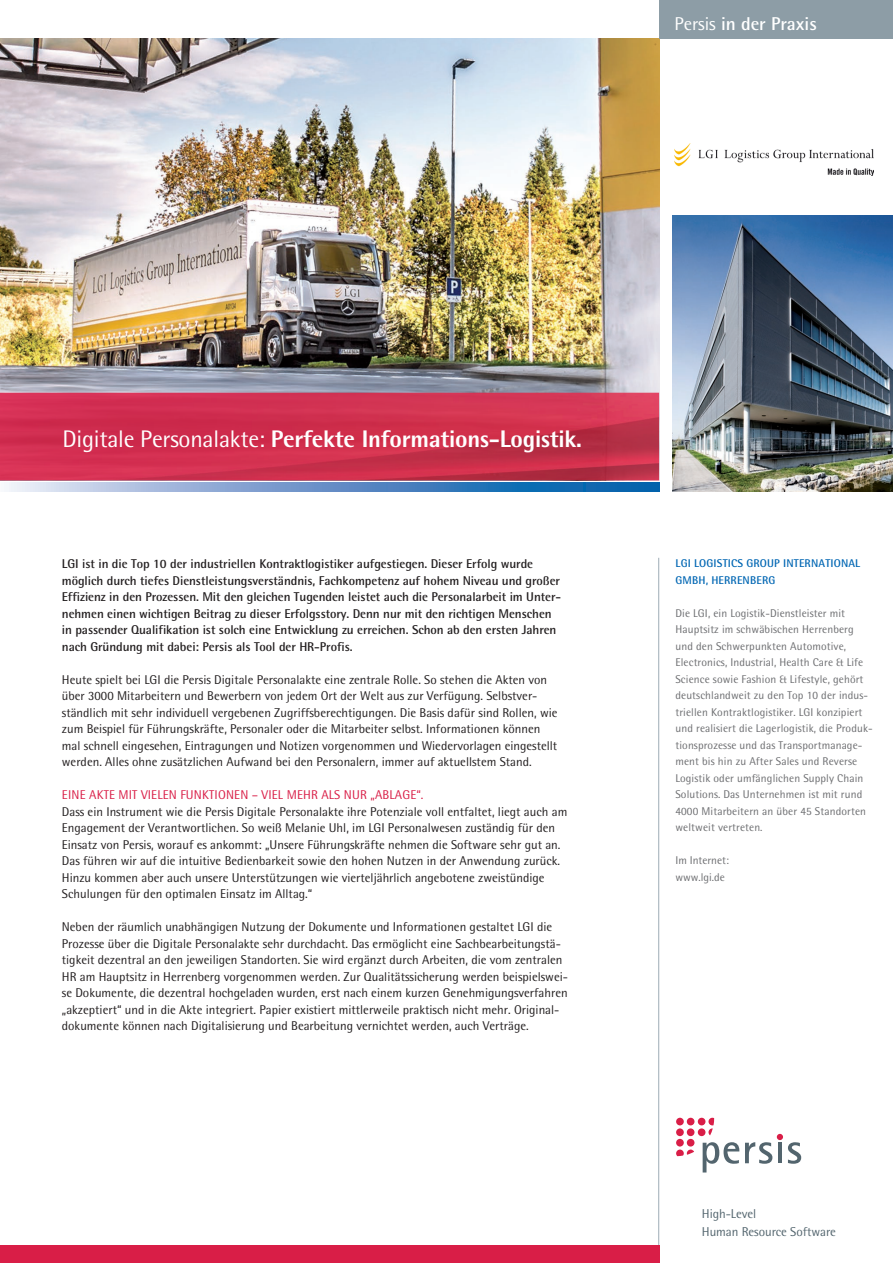
<style>
.page{position:relative;width:893px;height:1263px;background:#fff}
.page>*{position:absolute;margin:0;border:0;box-sizing:border-box;transform-origin:0 0}
.t1{font:800 24px "AT Rotis Semi Sans";letter-spacing:-.01em;color:#fff}
.t2{font:700 18.6px "AT Rotis Semi Sans";color:#fff}
.t3{font:12.9px "AT Rotis Semi Sans";letter-spacing:-.005em;color:#53656e}
.t4{font:12.75px/16.5px "AT Rotis Semi Sans";color:#231f20}
.t5{font:700 12.75px/16.5px "AT Rotis Semi Sans";letter-spacing:-.005em;color:#231f20}
.t6{font:12.75px "AT Rotis Semi Sans";letter-spacing:.015em;color:#d91e47}
.t7{font:11.25px/16.5px "AT Rotis Semi Sans";letter-spacing:.01em;color:#6c6d70}
.t8{font:700 11.25px/16.5px "AT Rotis Semi Sans";letter-spacing:.015em;color:#0166b3}
.s1{font-weight:400}
</style>
<div class="page">
<img style="left:0;top:38px;width:659px;height:355px">
<svg style="left:703px;top:1142px;width:36px;height:30px"></svg>
<svg style="left:745px;top:1134px;width:56px;height:30px"></svg>
<div style="left:676px;top:1118px;width:8px;height:7px;background:#d91e47;border-radius:50%"></div>
<div style="left:676px;top:1128px;width:8px;height:8px;background:#d91e47;border-radius:50%"></div>
<div style="left:687px;top:1118px;width:7px;height:7px;background:#d91e47;border-radius:50%"></div>
<div style="left:687px;top:1128px;width:7px;height:8px;background:#d91e47;border-radius:50%"></div>
<div style="left:698px;top:1118px;width:7px;height:7px;background:#d91e47;border-radius:50%"></div>
<div style="left:698px;top:1128px;width:7px;height:8px;background:#d91e47;border-radius:50%"></div>
<div style="left:676px;top:1139px;width:8px;height:7px;background:#d91e47;border-radius:50%"></div>
<div style="left:687px;top:1139px;width:7px;height:7px;background:#d91e47;border-radius:50%"></div>
<svg style="left:708px;top:1118px;width:6px;height:17px"></svg>
<svg style="left:676px;top:1149px;width:18px;height:7px"></svg>
<svg style="left:6px;top:483px;width:653px;height:8px;background:#6696c9"></svg>
<hr style="left:658px;top:558px;width:1px;height:705px;background:#9dacb5">
<img style="left:0;top:393px;width:659px;height:87px">
<div style="left:0;top:1246px;width:659px;height:17px;background:#d91e47"></div>
<div style="left:659px;top:0;width:234px;height:38px;background:#8d9da6"></div>
<img style="left:674px;top:143px;width:199px;height:33px">
<img style="left:672px;top:215px;width:221px;height:276px">
<p class="t2" style="left:674px;top:12px;width:144px"><span class="s1">Persis</span> in der Praxis</p>
<p class="t1" style="left:63px;top:423px;width:521px"><span class="s1">Digitale Personalakte:</span> Perfekte Informations-Logistik.</p>
<p class="t5" style="left:62px;top:555px;width:501px">LGI ist in die Top 10 der industriellen Kontraktlogistiker aufgestiegen. Dieser Erfolg wurde möglich durch tiefes Dienstleistungsverständnis, Fachkompetenz auf hohem Niveau und großer Effizienz in den Prozessen. Mit den gleichen Tugenden leistet auch die Personalarbeit im Unter&shy;nehmen einen wichtigen Beitrag zu dieser Erfolgsstory. Denn nur mit den richtigen Menschen in passender Qualifikation ist solch eine Entwicklung zu erreichen. Schon ab den ersten Jahren nach Gründung mit dabei: Persis als Tool der HR-Profis.</p>
<p class="t4" style="left:62px;top:671px;width:497px">Heute spielt bei LGI die Persis Digitale Personalakte eine zentrale Rolle. So stehen die Akten von über 3000 Mitarbeitern und Bewerbern von jedem Ort der Welt aus zur Verfügung. Selbstver&shy;ständlich mit sehr individuell vergebenen Zugriffsberechtigungen. Die Basis dafür sind Rollen, wie zum Beispiel für Führungskräfte, Personaler oder die Mitarbeiter selbst. Informationen können mal schnell eingesehen, Eintragungen und Notizen vorgenommen und Wiedervorlagen eingestellt werden. Alles ohne zusätzlichen Aufwand bei den Personalern, immer auf aktuellstem Stand.</p>
<p class="t6" style="left:62px;top:787px;width:363px">EINE AKTE MIT VIELEN FUNKTIONEN – VIEL MEHR ALS NUR „ABLAGE“.</p>
<p class="t4" style="left:62px;top:803px;width:507px">Dass ein Instrument wie die Persis Digitale Personalakte ihre Potenziale voll entfaltet, liegt auch am Engagement der Verantwortlichen. So weiß Melanie Uhl, im LGI Personalwesen zuständig für den Einsatz von Persis, worauf es ankommt: „Unsere Führungskräfte nehmen die Software sehr gut an.<br>Das führen wir auf die intuitive Bedienbarkeit sowie den hohen Nutzen in der Anwendung zurück.<br>Hinzu kommen aber auch unsere Unterstützungen wie vierteljährlich angebotene zweistündige Schulungen für den optimalen Einsatz im Alltag.“</p>
<p class="t4" style="left:62px;top:918px;width:508px">Neben der räumlich unabhängigen Nutzung der Dokumente und Informationen gestaltet LGI die Prozesse über die Digitale Personalakte sehr durchdacht. Das ermöglicht eine Sachbearbeitungstä&shy;tigkeit dezentral an den jeweiligen Standorten. Sie wird ergänzt durch Arbeiten, die vom zentralen HR am Hauptsitz in Herrenberg vorgenommen werden. Zur Qualitätssicherung werden beispielswei&shy;se Dokumente, die dezentral hochgeladen wurden, erst nach einem kurzen Genehmigungsverfahren „akzeptiert“ und in die Akte integriert. Papier existiert mittlerweile praktisch nicht mehr. Original&shy;dokumente können nach Digitalisierung und Bearbeitung vernichtet werden, auch Verträge.</p>
<p class="t8" style="left:675px;top:555px;width:186px">LGI LOGISTICS GROUP INTERNATIONAL<br>GMBH, HERRENBERG</p>
<p class="t7" style="left:675px;top:604px;width:199px">Die LGI, ein Logistik-Dienstleister mit Hauptsitz im schwäbischen Herrenberg und den Schwerpunkten Automotive, Electronics, Industrial, Health Care &amp; Life Science sowie Fashion &amp; Lifestyle, gehört deutschlandweit zu den Top 10 der indus&shy;triellen Kontraktlogistiker. LGI konzipiert und realisiert die Lagerlogistik, die Produk&shy;tionsprozesse und das Transportmanage&shy;ment bis hin zu After Sales und Reverse Logistik oder umfänglichen Supply Chain Solutions. Das Unternehmen ist mit rund 4000 Mitarbeitern an über 45 Standorten weltweit vertreten.</p>
<p class="t7" style="left:675px;top:852px;width:55px">Im Internet:</p>
<p class="t7" style="left:675px;top:868px;width:51px">www.lgi.de</p>
<p class="t3" style="left:702px;top:1206px;width:56px">High-Level</p>
<p class="t3" style="left:702px;top:1223px;width:136px">Human Resource Software</p>
</div>
